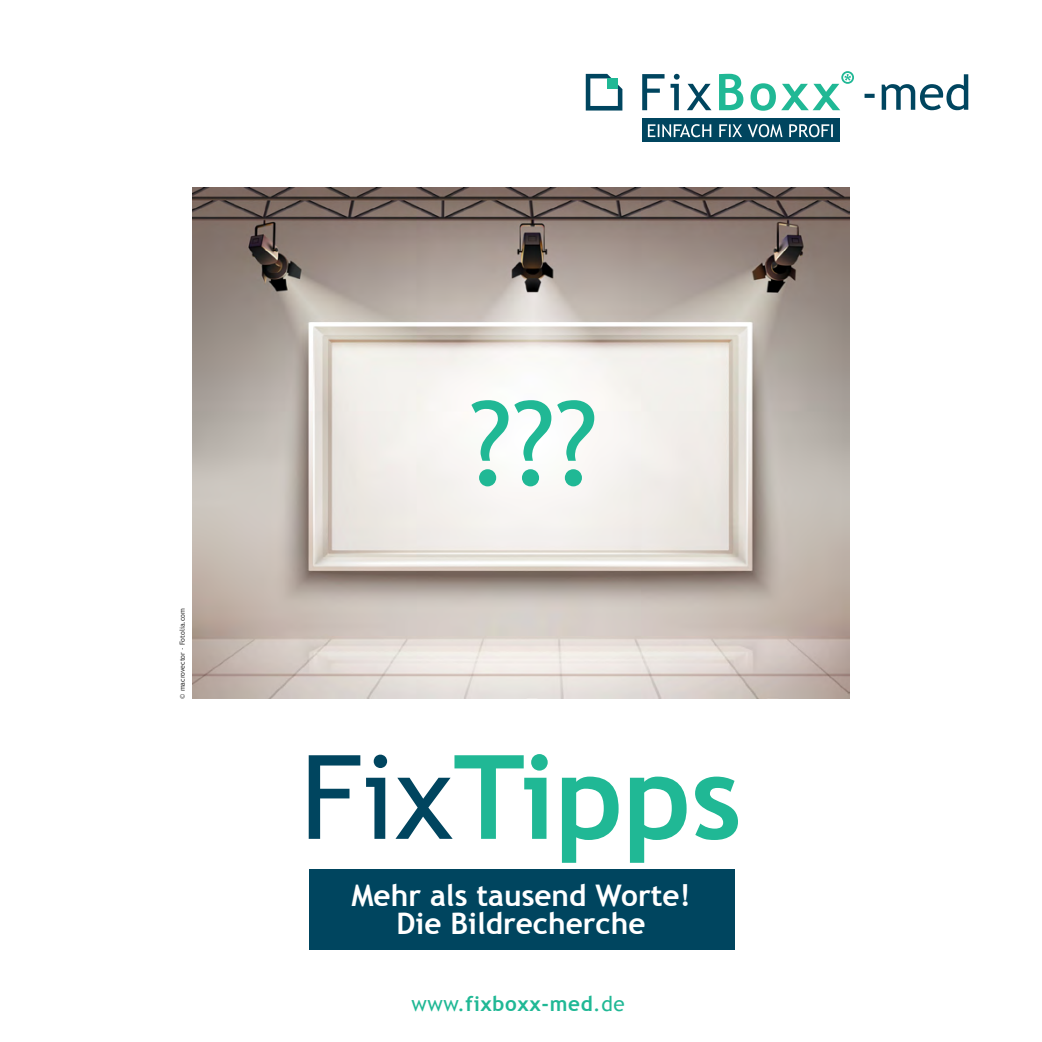
<style>
.page{position:relative;width:1042px;height:1042px;background:#fff}
.page>*{position:absolute;margin:0;border:0;box-sizing:border-box;transform-origin:0 0}
.t1{font:700 116.9px "Trebuchet MS";color:#20b895}
.t2{font:116.9px "Trebuchet MS";color:#20b895}
.t3{font:700 29.75px/28px "Trebuchet MS";color:#fff;text-align:center}
.t4{font:700 20.65px "Trebuchet MS";letter-spacing:.03em;color:#20b895}
.t5{font:7px "Trebuchet MS";color:#363636}
.s1{font-weight:400;color:#00455f}
.s2{font-weight:400}
</style>
<div class="page">
<div style="left:309px;top:869px;width:426px;height:80px;background:#00455f"></div>
<img style="left:193px;top:188px;width:656px;height:510px">
<div style="left:642px;top:119px;width:198px;height:23px;background:#00455f"></div>
<svg style="left:642px;top:74px;width:69px;height:36px"></svg>
<svg style="left:586px;top:74px;width:36px;height:37px"></svg>
<div style="left:607px;top:79px;width:11px;height:10px;background:#20b895"></div>
<svg style="left:719px;top:74px;width:132px;height:37px"></svg>
<div style="left:841px;top:71px;width:13px;height:13px;border:2px solid #20b895;border-radius:50%"></div>
<svg style="left:648px;top:124px;width:185px;height:13px"></svg>
<svg style="left:864px;top:74px;width:104px;height:36px"></svg>
<p class="t5" style="left:178px;top:698px;width:92px;rotate:-90deg">© macrovector - Fotolia.com</p>
<h1 class="t2" style="left:469px;top:375px;width:130px">???</h1>
<h1 class="t1" style="left:300px;top:724px;width:443px"><span class="s1">Fix</span>Tipps</h1>
<p class="t3" style="left:351px;top:882px;width:341px">Mehr als tausend Worte!<br>Die Bildrecherche</p>
<p class="t4" style="left:411px;top:990px;width:215px"><span class="s2">www.</span>fixboxx-med<span class="s2">.de</span></p>
</div>
